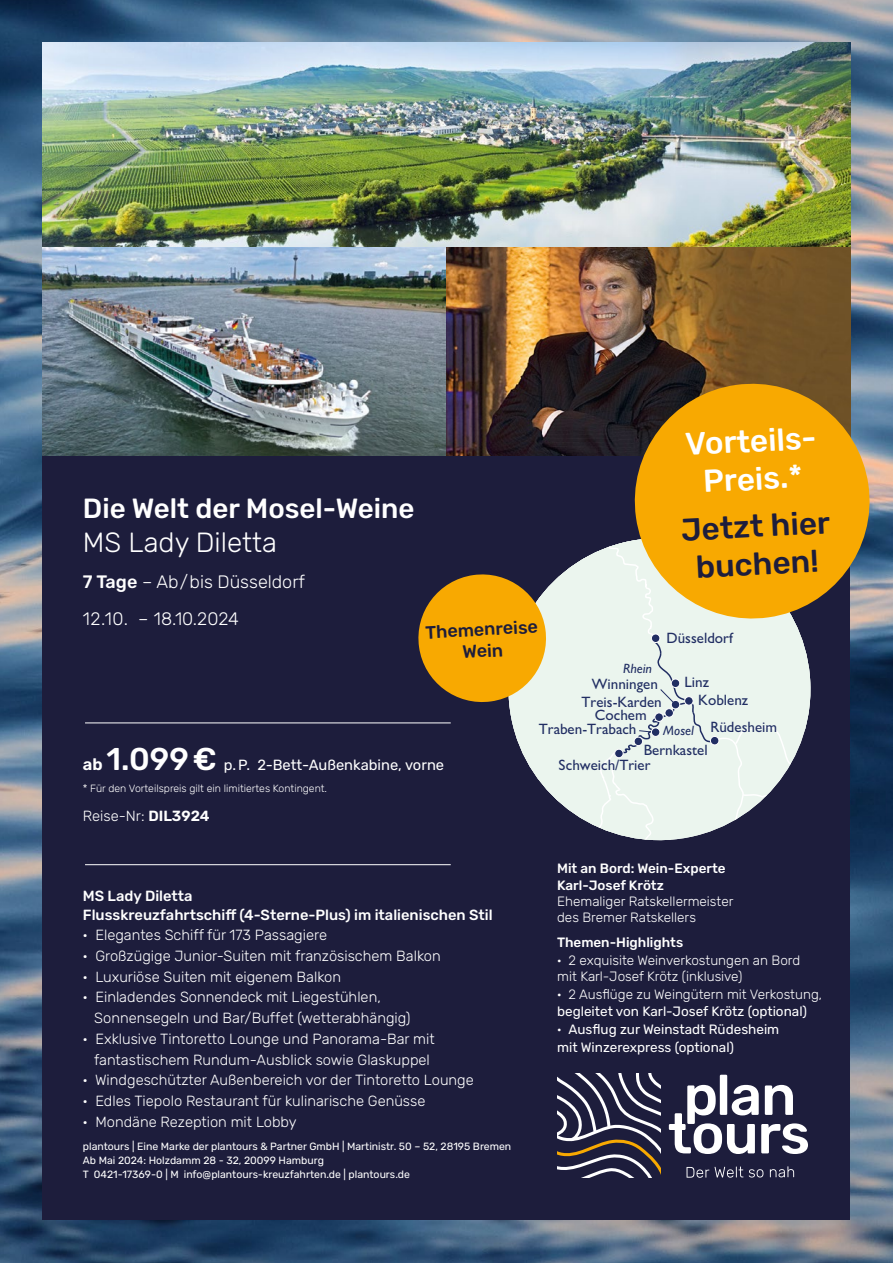
<style>
.page{position:relative;width:893px;height:1263px;background:#fff}
.page>*{position:absolute;margin:0;border:0;box-sizing:border-box;transform-origin:0 0}
.t1{font:500 31.5px/37.8px "Rubik";color:#fff;text-align:center}
.t2{font:500 31.5px/37.8px "Rubik";color:#1d1d3c;text-align:center}
.t3{font:500 27.75px "Rubik";color:#fff}
.t4{font:300 27.75px "Rubik";color:#fff}
.t5{font:300 18px "Rubik";color:#fff}
.t6{font:500 18px/21.6px "Rubik";color:#1d1d3c;text-align:center}
.t7{font:500 15px/18.1px "Gill Sans Nova";color:#212e63;text-align:center}
.t8{font:300 14.7px "Rubik";color:#fff}
.t9{font:500 14.7px/18.3px "Rubik";color:#fff}
.t10{font:14.7px "Rubik";color:#fff}
.t11{font:300 13.5px/16.2px "Rubik";color:#fff}
.t12{font:13.5px/18px "Rubik";color:#fff}
.t13{font:500 13.5px/16.2px "Rubik";color:#fff}
.t14{font:italic 500 13.5px "Gill Sans Nova";color:#212e63}
.t15{font:10.5px/14.1px "Rubik";color:#fff}
.t16{font:300 10.5px "Rubik";color:#fff}
.s1{font-weight:500}
.s2{font-weight:600;font-size:16.5px}
.s3{font-weight:500;font-size:31.5px}
.s4{font-weight:600}
.s5{font-weight:300}
</style>
<div class="page">
<img style="left:0;top:0;width:893px;height:1263px">
<div style="left:43px;top:429px;width:807px;height:791px;background:#1d1d3c"></div>
<img style="left:43px;top:43px;width:807px;height:413px">
<img style="left:446px;top:248px;width:404px;height:208px">
<svg style="left:669px;top:1075px;width:139px;height:79px"></svg>
<svg style="left:686px;top:1166px;width:57px;height:12px"></svg>
<svg style="left:749px;top:1169px;width:14px;height:8px"></svg>
<svg style="left:770px;top:1166px;width:24px;height:11px"></svg>
<svg style="left:557px;top:1074px;width:104px;height:103px"></svg>
<svg style="left:627px;top:376px;width:250px;height:250px;background:#c58d1a"></svg>
<svg style="left:414px;top:538px;width:403px;height:303px"></svg>
<hr style="left:85px;top:722px;width:366px;height:1px;background:#fff">
<hr style="left:85px;top:864px;width:366px;height:1px;background:#fff">
<h2 class="t3" style="left:83px;top:493px;width:333px">Die Welt der Mosel-Weine</h2>
<h2 class="t4" style="left:83px;top:527px;width:196px">MS Lady Diletta</h2>
<p class="t5" style="left:83px;top:572px;width:224px"><span class="s1">7 Tage</span> – Ab/bis Düsseldorf</p>
<p class="t5" style="left:83px;top:608px;width:158px">12.10. – 18.10.2024</p>
<p class="t6" style="left:425px;top:622px;width:114px;rotate:-3deg">Themenreise<br>Wein</p>
<h1 class="t1" style="left:684px;top:426px;width:133px;rotate:-3deg">Vorteils-<br>Preis.*</h1>
<h1 class="t2" style="left:680px;top:512px;width:151px;rotate:-3deg">Jetzt hier buchen!</h1>
<p class="t7" style="left:667px;top:629px;width:68px">Düsseldorf</p>
<p class="t10" style="left:83px;top:756px;width:363px"><span class="s2">ab</span> <span class="s3">1.099€</span> p.P. 2-Bett-Außenkabine, vorne</p>
<p class="t16" style="left:83px;top:782px;width:246px">* Für den Vorteilspreis gilt ein limitiertes Kontingent.</p>
<p class="t8" style="left:83px;top:807px;width:128px">Reise-Nr: <span class="s4">DIL3924</span></p>
<p class="t9" style="left:83px;top:887px;width:411px">MS Lady Diletta<br>Flusskreuzfahrtschiff (4-Sterne-Plus) im italienischen Stil</p>
<p class="t8" style="left:83px;top:927px;width:246px">· Elegantes Schiff für 173 Passagiere</p>
<p class="t8" style="left:83px;top:948px;width:359px">· Großzügige Junior-Suiten mit französischem Balkon</p>
<p class="t8" style="left:83px;top:968px;width:260px">· Luxuriöse Suiten mit eigenem Balkon</p>
<p class="t8" style="left:83px;top:989px;width:299px">· Einladendes Sonnendeck mit Liegestühlen,</p>
<p class="t8" style="left:94px;top:1010px;width:318px">Sonnensegeln und Bar/Buffet (wetterabhängig)</p>
<p class="t8" style="left:83px;top:1030px;width:353px">· Exklusive Tintoretto Lounge und Panorama-Bar mit</p>
<p class="t8" style="left:94px;top:1051px;width:337px">fantastischem Rundum-Ausblick sowie Glaskuppel</p>
<p class="t8" style="left:83px;top:1072px;width:392px">· Windgeschützter Außenbereich vor der Tintoretto Lounge</p>
<p class="t8" style="left:83px;top:1093px;width:344px">· Edles Tiepolo Restaurant für kulinarische Genüsse</p>
<p class="t8" style="left:83px;top:1113px;width:215px">· Mondäne Rezeption mit Lobby</p>
<p class="t15" style="left:83px;top:1139px;width:430px">plantours | Eine Marke der plantours &amp; Partner GmbH | Martinistr. 50 – 52, 28195 Bremen<br>Ab Mai 2024: Holzdamm 28 - 32, 20099 Hamburg<br>T 0421-17369-0 | M info@plantours-kreuzfahrten.de | plantours.de</p>
<p class="t14" style="left:623px;top:660px;width:30px">Rhein</p>
<p class="t7" style="left:595px;top:706px;width:53px">Cochem</p>
<p class="t7" style="left:684px;top:672px;width:26px">Linz</p>
<p class="t7" style="left:582px;top:674px;width:82px">Winningen<br>Treis-Karden</p>
<p class="t7" style="left:539px;top:719px;width:99px">Traben-Trabach</p>
<p class="t7" style="left:710px;top:718px;width:68px">Rüdesheim</p>
<p class="t7" style="left:698px;top:691px;width:51px">Koblenz</p>
<p class="t7" style="left:644px;top:741px;width:65px">Bernkastel</p>
<p class="t14" style="left:663px;top:722px;width:32px">Mosel</p>
<p class="t7" style="left:559px;top:756px;width:93px">Schweich/Trier</p>
<p class="t13" style="left:557px;top:861px;width:170px">Mit an Bord: Wein-Experte<br>Karl-Josef Krötz</p>
<p class="t11" style="left:557px;top:893px;width:178px">Ehemaliger Ratskellermeister des Bremer Ratskellers</p>
<p class="t13" style="left:557px;top:934px;width:128px">Themen-Highlights</p>
<p class="t11" style="left:557px;top:952px;width:245px">· 2 exquisite Weinverkostungen an Bord mit Karl-Josef Krötz (inklusive)</p>
<p class="t11" style="left:557px;top:987px;width:266px">· 2 Ausflüge zu Weingütern mit Verkostung,</p>
<p class="t12" style="left:557px;top:1002px;width:252px">begleitet von Karl-Josef Krötz (optional) <span class="s5">·</span> Ausflug zur Weinstadt Rüdesheim<br>mit Winzerexpress (optional)</p>
</div>
